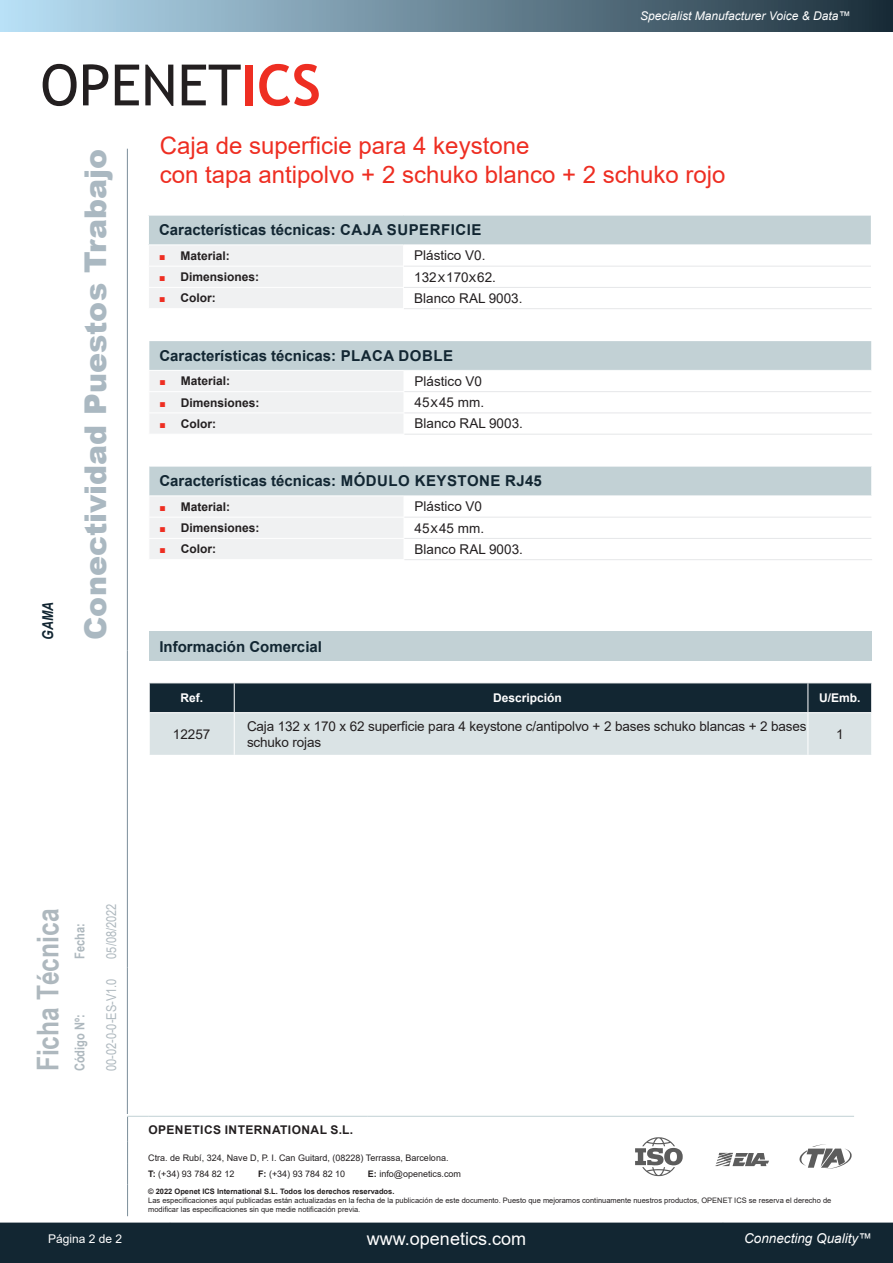
<style>
.page{position:relative;width:893px;height:1263px;background:#fff}
.page>*{position:absolute;margin:0;border:0;box-sizing:border-box;transform-origin:0 0}
.t1{font:57px "Trebuchet MS";color:#231f20}
.t2{font:900 30px "Arial";color:#aab8c1}
.t3{font:700 30px "Arial Narrow";color:#aeb8be}
.t4{font:24px "Arial";color:#ee2e22}
.t5{font:18px "Arial";color:#fff}
.t6{font:700 15px "Arial";color:#122632}
.t7{font:italic 700 15px "Arial Narrow";color:#122632}
.t8{font:13.5px/16.2px "Arial";color:#231f20}
.t9{font:13.5px "Arial Narrow";color:#aeb8be}
.t10{font:italic 13.5px "Arial";color:#fff}
.t11{font:700 13.5px "Arial Narrow";color:#aeb8be}
.t12{font:700 12px "Arial";color:#231f20}
.t13{font:italic 12px "Arial";color:#fff}
.t14{font:700 12px "Arial";letter-spacing:.035em;color:#231f20}
.t15{font:700 12px "Arial";color:#fff}
.t16{font:12px "Arial";color:#fff}
.t17{font:9px "Arial";color:#231f20}
.t18{font:7.5px/9px "Arial";color:#231f20}
.t19{font:700 7.5px "Arial";color:#231f20}
.s1{font-weight:700;color:#ee2e22}
.s2{font-weight:400;font-size:10.5px;color:#ee2e22}
.s3{font-weight:700}
</style>
<div class="page">
<div style="left:0;top:0;width:893px;height:32px;background:linear-gradient(to right,#bae1f7,#1d303c)"></div>
<div style="left:0;top:1222px;width:893px;height:41px;background:#122632"></div>
<div style="left:148px;top:215px;width:723px;height:30px;background:#c2d1d5"></div>
<hr style="left:404px;top:215px;width:468px;height:1px;background:#fff">
<hr style="left:404px;top:244px;width:468px;height:1px;background:#fff">
<svg style="left:148px;top:215px;width:256px;height:93px"></svg>
<hr style="left:404px;top:266px;width:467px;height:1px;background:#e6e7e9">
<hr style="left:404px;top:287px;width:467px;height:1px;background:#e6e7e9">
<hr style="left:404px;top:308px;width:468px;height:1px;background:#e6e7e9">
<div style="left:149px;top:631px;width:723px;height:30px;background:#c2d1d5"></div>
<svg style="left:149px;top:683px;width:723px;height:72px;background:#89979d"></svg>
<hr style="left:149px;top:712px;width:85px;height:1px;background:#fff">
<hr style="left:149px;top:713px;width:1px;height:42px;background:#fff">
<hr style="left:234px;top:712px;width:574px;height:1px;background:#fff">
<hr style="left:234px;top:713px;width:1px;height:42px;background:#fff">
<hr style="left:808px;top:712px;width:64px;height:1px;background:#fff">
<hr style="left:807px;top:713px;width:1px;height:42px;background:#fff">
<hr style="left:871px;top:713px;width:1px;height:42px;background:#fff">
<hr style="left:127px;top:149px;width:1px;height:501px;background:#7c8e9a">
<hr style="left:127px;top:650px;width:1px;height:317px;background:#7c8e9a">
<hr style="left:127px;top:967px;width:1px;height:147px;background:#7c8e9a">
<div style="left:149px;top:341px;width:723px;height:29px;background:#c2d1d5"></div>
<svg style="left:149px;top:341px;width:254px;height:93px"></svg>
<svg style="left:871px;top:341px;width:1px;height:29px"></svg>
<hr style="left:404px;top:391px;width:467px;height:1px;background:#e6e7e9">
<hr style="left:404px;top:412px;width:467px;height:1px;background:#e6e7e9">
<hr style="left:404px;top:434px;width:468px;height:1px;background:#e6e7e9">
<div style="left:149px;top:466px;width:723px;height:30px;background:#c2d1d5"></div>
<hr style="left:404px;top:466px;width:468px;height:1px;background:#fff">
<hr style="left:404px;top:495px;width:468px;height:1px;background:#fff">
<svg style="left:149px;top:466px;width:256px;height:93px"></svg>
<svg style="left:871px;top:466px;width:1px;height:30px"></svg>
<hr style="left:404px;top:517px;width:467px;height:1px;background:#e6e7e9">
<hr style="left:404px;top:538px;width:467px;height:1px;background:#e6e7e9">
<hr style="left:404px;top:559px;width:468px;height:1px;background:#e6e7e9">
<hr style="left:127px;top:1184px;width:1px;height:32px;background:#7c8e9a">
<svg style="left:127px;top:1116px;width:21px;height:68px"></svg>
<hr style="left:148px;top:1116px;width:110px;height:1px;background:#c2d1d5">
<hr style="left:258px;top:1116px;width:110px;height:1px;background:#c2d1d5">
<hr style="left:368px;top:1116px;width:486px;height:1px;background:#c2d1d5">
<svg style="left:799px;top:1144px;width:53px;height:25px"></svg>
<svg style="left:715px;top:1153px;width:54px;height:13px"></svg>
<svg style="left:635px;top:1137px;width:48px;height:39px"></svg>
<p class="t1" style="left:40px;top:49px;width:282px">OPENET<span class="s1">ICS</span></p>
<p class="t13" style="left:640px;top:8px;width:212px">Specialist Manufacturer Voice &amp; Data™</p>
<p class="t7" style="left:37px;top:640px;width:39px;rotate:-90deg">GAMA</p>
<p class="t2" style="left:74px;top:640px;width:493px;rotate:-90deg">Conectividad Puestos Trabajo</p>
<p class="t4" style="left:160px;top:129px;width:371px">Caja de superficie para 4 keystone</p>
<p class="t4" style="left:160px;top:158px;width:567px">con tapa antipolvo + 2 schuko blanco + 2 schuko rojo</p>
<p class="t6" style="left:159px;top:220px;width:324px">Características técnicas: CAJA SUPERFICIE</p>
<p class="t12" style="left:159px;top:247px;width:72px"><span class="s2">■</span> Material:</p>
<p class="t8" style="left:414px;top:247px;width:73px">Plástico V0.</p>
<p class="t12" style="left:159px;top:268px;width:101px"><span class="s2">■</span> Dimensiones:</p>
<p class="t8" style="left:414px;top:269px;width:83px">132X170X62.</p>
<p class="t12" style="left:159px;top:290px;width:58px"><span class="s2">■</span> Color:</p>
<p class="t8" style="left:414px;top:290px;width:110px">Blanco RAL 9003.</p>
<p class="t6" style="left:159px;top:345px;width:295px">Características técnicas: PLACA DOBLE</p>
<p class="t12" style="left:159px;top:373px;width:72px"><span class="s2">■</span> Material:</p>
<p class="t8" style="left:415px;top:373px;width:69px">Plástico V0</p>
<p class="t12" style="left:159px;top:394px;width:101px"><span class="s2">■</span> Dimensiones:</p>
<p class="t8" style="left:415px;top:394px;width:71px">45X45 mm.</p>
<p class="t12" style="left:159px;top:415px;width:58px"><span class="s2">■</span> Color:</p>
<p class="t8" style="left:415px;top:415px;width:110px">Blanco RAL 9003.</p>
<p class="t6" style="left:159px;top:471px;width:384px">Características técnicas: MÓDULO KEYSTONE RJ45</p>
<p class="t12" style="left:159px;top:498px;width:72px"><span class="s2">■</span> Material:</p>
<p class="t8" style="left:415px;top:498px;width:69px">Plástico V0</p>
<p class="t12" style="left:159px;top:519px;width:101px"><span class="s2">■</span> Dimensiones:</p>
<p class="t8" style="left:415px;top:520px;width:71px">45X45 mm.</p>
<p class="t12" style="left:159px;top:541px;width:58px"><span class="s2">■</span> Color:</p>
<p class="t8" style="left:415px;top:541px;width:110px">Blanco RAL 9003.</p>
<p class="t6" style="left:159px;top:636px;width:164px">Información Comercial</p>
<p class="t15" style="left:180px;top:689px;width:24px">Ref.</p>
<p class="t15" style="left:493px;top:689px;width:70px">Descripción</p>
<p class="t15" style="left:819px;top:689px;width:43px">U/Emb.</p>
<p class="t8" style="left:173px;top:726px;width:39px">12257</p>
<p class="t8" style="left:247px;top:718px;width:561px">Caja 132 x 170 x 62 superficie para 4 keystone c/antipolvo + 2 bases schuko blancas + 2 bases schuko rojas</p>
<p class="t8" style="left:836px;top:726px;width:9px">1</p>
<p class="t3" style="left:25px;top:1071px;width:164px;rotate:-90deg">Ficha Técnica</p>
<p class="t11" style="left:69px;top:959px;width:37px;rotate:-90deg">Fecha:</p>
<p class="t11" style="left:69px;top:1071px;width:58px;rotate:-90deg">Código Nº:</p>
<p class="t9" style="left:102px;top:959px;width:57px;rotate:-90deg">05/08/2022</p>
<p class="t9" style="left:102px;top:1071px;width:94px;rotate:-90deg">00-02-0-0-ES-V1.0</p>
<p class="t14" style="left:148px;top:1121px;width:206px">OPENETICS INTERNATIONAL S.L.</p>
<p class="t17" style="left:148px;top:1152px;width:302px">Ctra. de Rubí, 324, Nave D, P. I. Can Guitard, (08228) Terrassa, Barcelona.</p>
<p class="t17" style="left:148px;top:1167px;width:88px"><span class="s3">T:</span> (+34) 93 784 82 12</p>
<p class="t17" style="left:258px;top:1167px;width:89px"><span class="s3">F:</span> (+34) 93 784 82 10</p>
<p class="t17" style="left:368px;top:1167px;width:95px"><span class="s3">E:</span> info@openetics.com</p>
<p class="t19" style="left:148px;top:1186px;width:248px">© 2022 Openet ICS International S.L. Todos los derechos reservados.</p>
<p class="t18" style="left:148px;top:1196px;width:685px">Las especificaciones aquí publicadas están actualizadas en la fecha de la publicación de este documento. Puesto que mejoramos continuamente nuestros productos, OPENET ICS se reserva el derecho de modificar las especificaciones sin que medie notificación previa.</p>
<p class="t16" style="left:48px;top:1230px;width:76px">Página 2 de 2</p>
<p class="t5" style="left:367px;top:1226px;width:161px">www.openetics.com</p>
<p class="t10" style="left:744px;top:1230px;width:129px">Connecting Quality™</p>
</div>
